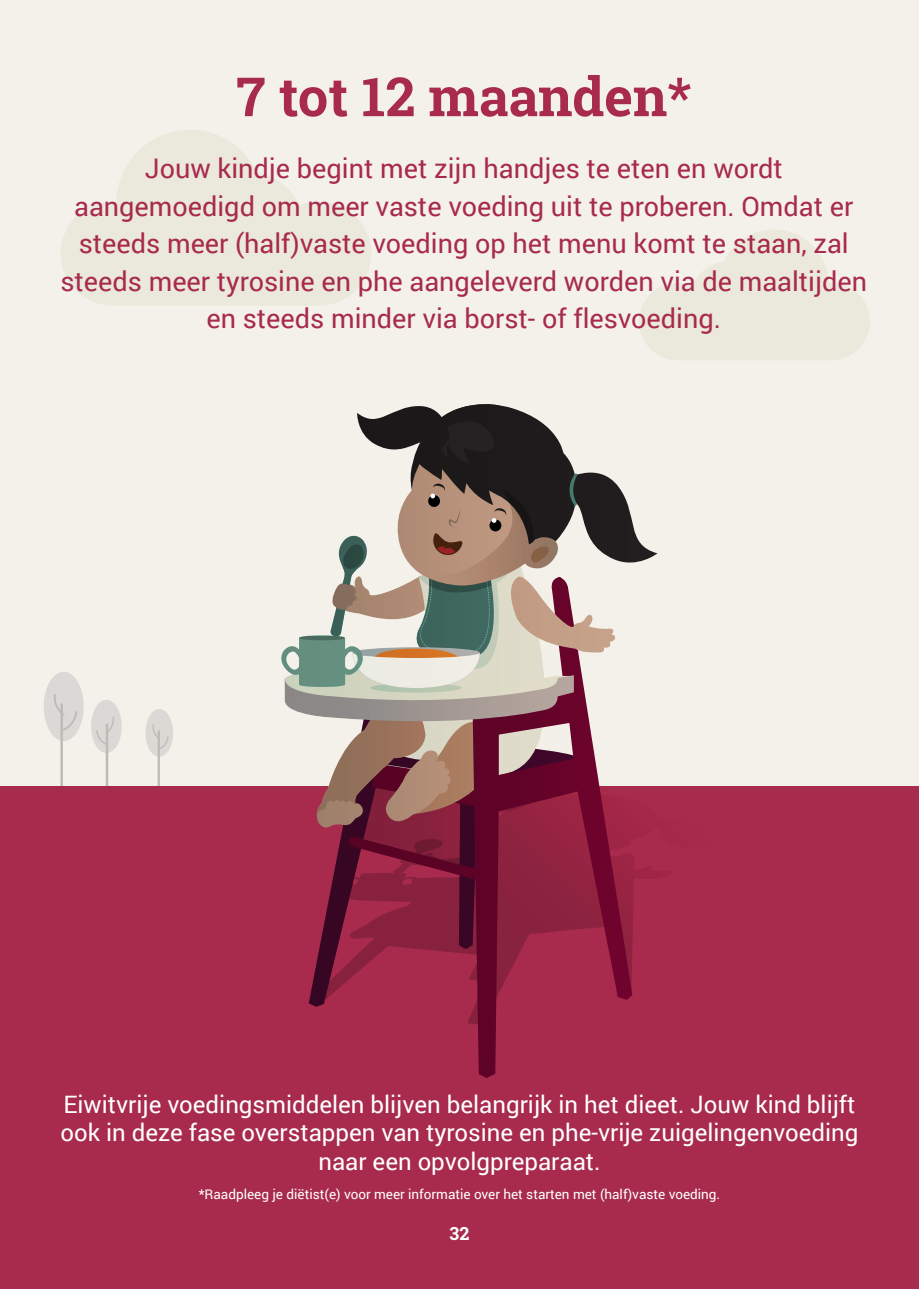
<style>
.page{position:relative;width:919px;height:1289px;background:#fff}
.page>*{position:absolute;margin:0;border:0;box-sizing:border-box;transform-origin:0 0}
.t1{font:700 54px "Roboto Slab";color:#a82a4d}
.t2{font:27px/37.5px "Roboto";color:#a82a4d;text-align:center}
.t3{font:24px/28.8px "Roboto";color:#fff;text-align:center}
.t4{font:700 18px "Roboto Slab";color:#fff}
.t5{font:13.5px "Roboto";color:#fff}
</style>
<div class="page">
<div style="left:0;top:0;width:918px;height:785px;background:#f4f1ea"></div>
<div style="left:44px;top:671px;width:40px;height:70px;background:#dbd9d6;border-radius:50%"></div>
<hr style="left:60px;top:703px;width:3px;height:88px;background:#bebab6">
<svg style="left:54px;top:694px;width:23px;height:36px"></svg>
<div style="left:91px;top:699px;width:31px;height:54px;background:#dbd9d6;border-radius:50%"></div>
<hr style="left:106px;top:723px;width:2px;height:68px;background:#bebab6">
<svg style="left:96px;top:717px;width:18px;height:28px"></svg>
<div style="left:145px;top:709px;width:28px;height:47px;background:#dbd9d6;border-radius:50%"></div>
<hr style="left:158px;top:730px;width:2px;height:61px;background:#bebab6">
<svg style="left:152px;top:724px;width:16px;height:25px"></svg>
<svg style="left:61px;top:130px;width:310px;height:175px;background:#edeae0"></svg>
<svg style="left:639px;top:229px;width:230px;height:131px;background:#edeae0"></svg>
<div style="left:0;top:785px;width:918px;height:503px;background:#a82a4d"></div>
<svg style="left:281px;top:404px;width:376px;height:674px"></svg>
<p class="t1" style="left:236px;top:60px;width:457px">7 tot 12 maanden*</p>
<p class="t2" style="left:60px;top:149px;width:808px">Jouw kindje begint met zijn handjes te eten en wordt aangemoedigd om meer vaste voeding uit te proberen. Omdat er steeds meer (half)vaste voeding op het menu komt te staan, zal steeds meer tyrosine en phe aangeleverd worden via de maaltijden en steeds minder via borst- of flesvoeding.</p>
<p class="t3" style="left:61px;top:1088px;width:799px">Eiwitvrije voedingsmiddelen blijven belangrijk in het dieet. Jouw kind blijft ook in deze fase overstappen van tyrosine en phe-vrije zuigelingenvoeding naar een opvolgpreparaat.</p>
<p class="t5" style="left:199px;top:1184px;width:523px">*Raadpleeg je diëtist(e) voor meer informatie over het starten met (half)vaste voeding.</p>
<p class="t4" style="left:449px;top:1220px;width:21px">32</p>
</div>
